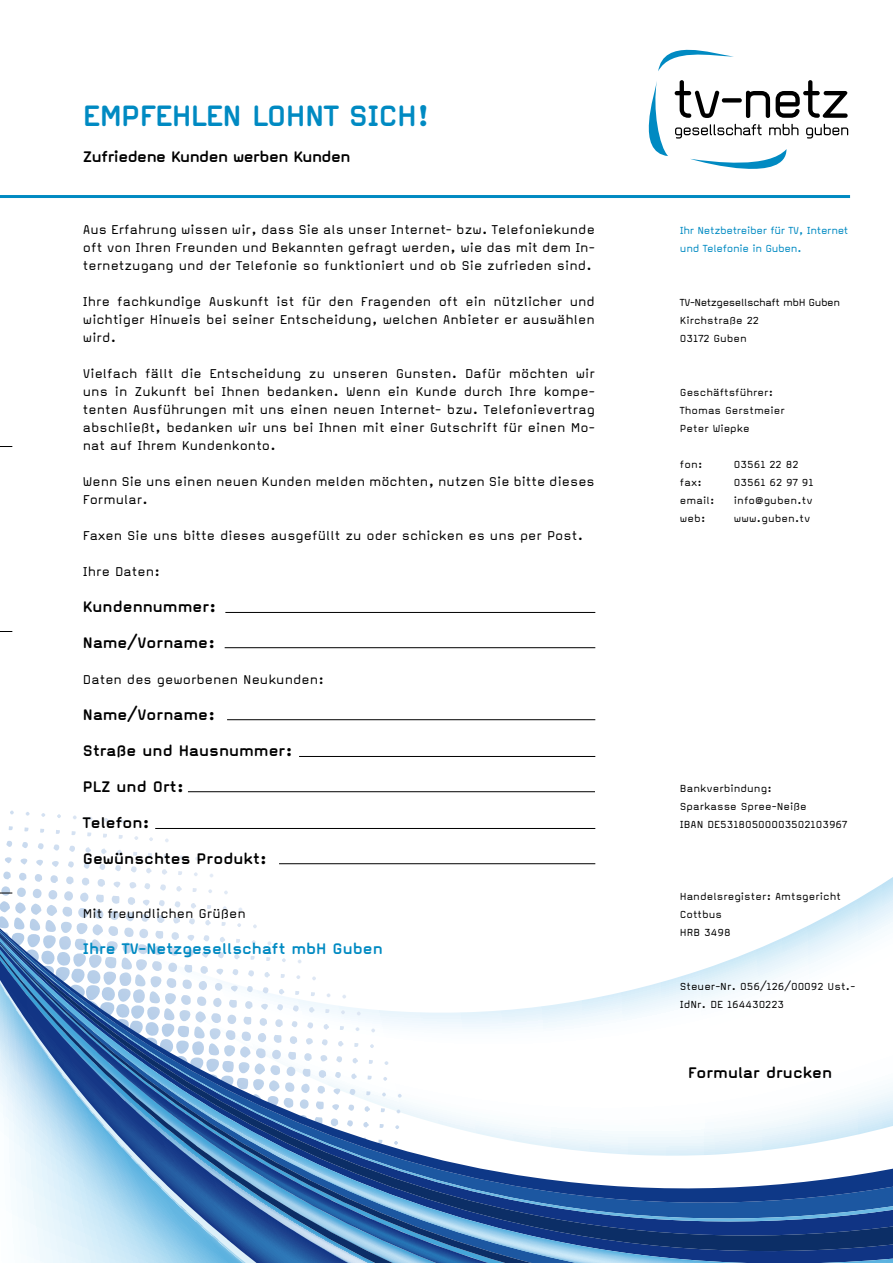
<style>
.page{position:relative;width:893px;height:1263px;background:#fff}
.page>*{position:absolute;margin:0;border:0;box-sizing:border-box;transform-origin:0 0}
.t1{font:700 34.5px "Magda Clean";letter-spacing:-.02em;color:#008ac2}
.t2{font:700 18px "Magda Clean";color:#000}
.t3{font:700 18px "Magda Clean";color:#008ac2}
.t4{font:700 18px "Magda Clean";letter-spacing:-.03em;color:#000}
.t5{font:15px/18px "Magda Clean";color:#000;text-align:justify}
.t6{font:12px/18px "Magda Clean";color:#000}
.t7{font:12px/18px "Magda Clean";letter-spacing:-.03em;color:#008ac2}
.t8{font:12px "Magda Clean";letter-spacing:-.04em;color:#000}
</style>
<div class="page">
<svg style="left:57px;top:877px;width:836px;height:41px"></svg>
<svg style="left:9px;top:810px;width:144px;height:31px"></svg>
<svg style="left:0;top:930px;width:877px;height:9px"></svg>
<svg style="left:0;top:939px;width:893px;height:324px"></svg>
<svg style="left:0;top:960px;width:348px;height:303px"></svg>
<svg style="left:0;top:631px;width:12px;height:1px"></svg>
<svg style="left:0;top:446px;width:12px;height:1px"></svg>
<svg style="left:0;top:893px;width:12px;height:1px"></svg>
<svg style="left:648px;top:49px;width:200px;height:120px"></svg>
<hr style="left:225px;top:612px;width:370px;height:1px;background:#000">
<hr style="left:225px;top:647px;width:370px;height:1px;background:#000">
<hr style="left:227px;top:719px;width:368px;height:1px;background:#000">
<hr style="left:299px;top:756px;width:296px;height:1px;background:#000">
<hr style="left:155px;top:828px;width:440px;height:1px;background:#000">
<hr style="left:279px;top:863px;width:316px;height:1px;background:#000">
<hr style="left:0;top:195px;width:850px;height:3px;background:#008ac2">
<hr style="left:188px;top:791px;width:407px;height:1px;background:#000">
<p class="t1" style="left:83px;top:98px;width:349px">EMPFEHLEN LOHNT SICH!</p>
<p class="t4" style="left:83px;top:147px;width:269px">Zufriedene Kunden werben Kunden</p>
<p class="t5" style="left:83px;top:221px;width:514px">Aus Erfahrung wissen wir, dass Sie als unser Internet- bzw. Telefoniekunde oft von Ihren Freunden und Bekannten gefragt werden, wie das mit dem In&shy;ternetzugang und der Telefonie so funktioniert und ob Sie zufrieden sind.</p>
<p class="t5" style="left:83px;top:293px;width:513px">Ihre fachkundige Auskunft ist für den Fragenden oft ein nützlicher und wichtiger Hinweis bei seiner Entscheidung, welchen Anbieter er auswählen wird.</p>
<p class="t5" style="left:83px;top:365px;width:514px">Vielfach fällt die Entscheidung zu unseren Gunsten. Dafür möchten wir uns in Zukunft bei Ihnen bedanken. Wenn ein Kunde durch Ihre kompe&shy;tenten Ausführungen mit uns einen neuen Internet- bzw. Telefonievertrag abschließt, bedanken wir uns bei Ihnen mit einer Gutschrift für einen Mo&shy;nat auf Ihrem Kundenkonto.</p>
<p class="t5" style="left:83px;top:473px;width:513px">Wenn Sie uns einen neuen Kunden melden möchten, nutzen Sie bitte dieses<br>Formular.</p>
<p class="t5" style="left:83px;top:527px;width:502px">Faxen Sie uns bitte dieses ausgefüllt zu oder schicken es uns per Post.</p>
<p class="t5" style="left:83px;top:563px;width:79px">Ihre Daten:</p>
<p class="t2" style="left:83px;top:597px;width:135px">Kundennummer:</p>
<p class="t2" style="left:83px;top:633px;width:134px">Name/Vorname:</p>
<p class="t5" style="left:83px;top:671px;width:243px">Daten des geworbenen Neukunden:</p>
<p class="t2" style="left:83px;top:705px;width:134px">Name/Vorname:</p>
<p class="t2" style="left:83px;top:741px;width:211px">Straße und Hausnummer:</p>
<p class="t2" style="left:83px;top:777px;width:102px">PLZ und Ort:</p>
<p class="t2" style="left:83px;top:813px;width:68px">Telefon:</p>
<p class="t2" style="left:83px;top:849px;width:186px">Gewünschtes Produkt:</p>
<p class="t5" style="left:83px;top:905px;width:165px">Mit freundlichen Grüßen</p>
<p class="t3" style="left:83px;top:939px;width:301px">Ihre TV-Netzgesellschaft mbH Guben</p>
<p class="t7" style="left:680px;top:221px;width:170px">Ihr Netzbetreiber für TV, Internet und Telefonie in Guben.</p>
<p class="t8" style="left:680px;top:296px;width:162px">TV-Netzgesellschaft mbH Guben</p>
<p class="t6" style="left:680px;top:311px;width:81px">Kirchstraße 22</p>
<p class="t6" style="left:680px;top:329px;width:68px">03172 Guben</p>
<p class="t6" style="left:680px;top:383px;width:95px">Geschäftsführer:</p>
<p class="t6" style="left:680px;top:401px;width:106px">Thomas Gerstmeier</p>
<p class="t6" style="left:680px;top:419px;width:71px">Peter Wiepke</p>
<p class="t6" style="left:680px;top:455px;width:24px">fon:</p>
<p class="t6" style="left:734px;top:455px;width:66px">03561 22 82</p>
<p class="t6" style="left:680px;top:473px;width:24px">fax:</p>
<p class="t6" style="left:734px;top:473px;width:81px">03561 62 97 91</p>
<p class="t6" style="left:680px;top:491px;width:36px">email:</p>
<p class="t6" style="left:734px;top:491px;width:80px">info@guben.tv</p>
<p class="t6" style="left:680px;top:509px;width:27px">web:</p>
<p class="t6" style="left:734px;top:509px;width:78px">www.guben.tv</p>
<p class="t6" style="left:680px;top:779px;width:94px">Bankverbindung:</p>
<p class="t6" style="left:680px;top:797px;width:169px">Sparkasse Spree-Neiße<br>IBAN DE53180500003502103967</p>
<p class="t6" style="left:680px;top:887px;width:163px">Handelsregister: Amtsgericht<br>Cottbus<br>HRB 3498</p>
<p class="t6" style="left:680px;top:977px;width:177px">Steuer-Nr. 056/126/00092 Ust.-<br>IdNr. DE 164430223</p>
<p class="t2" style="left:688px;top:1063px;width:146px">Formular drucken</p>
</div>
